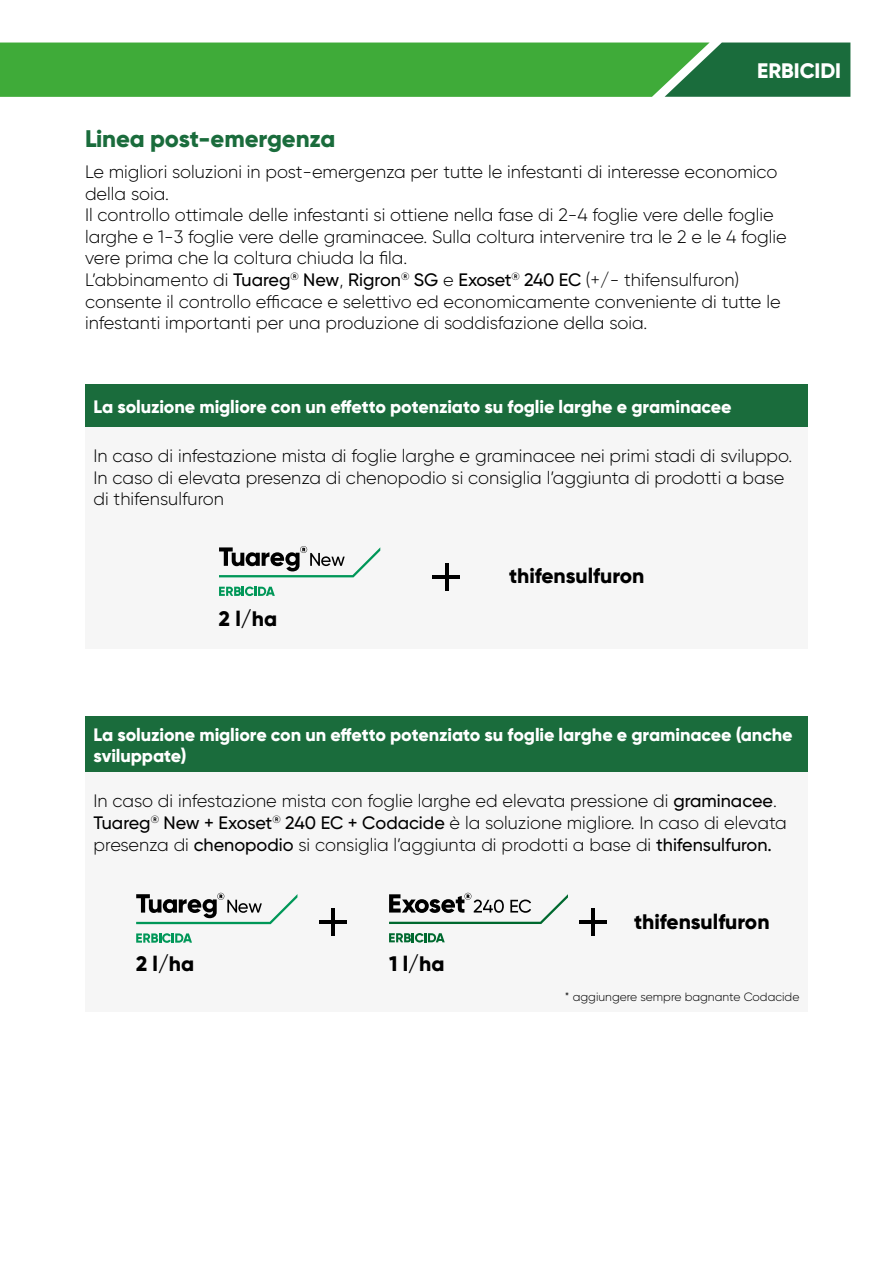
<style>
.page{position:relative;width:893px;height:1263px;background:#fff}
.page>*{position:absolute;margin:0;border:0;box-sizing:border-box;transform-origin:0 0}
.t1{font:800 24px "Gilroy";letter-spacing:-.01em;color:#1a6c3c}
.t2{font:800 21px "Gilroy";color:#000}
.t3{font:800 21px "Gilroy";color:#fff}
.t4{font:300 18px/21.6px "Gilroy";color:#000}
.t5{font:800 18px/21.6px "Gilroy";letter-spacing:-.005em;color:#fff}
.t6{font:300 12px "Gilroy";color:#000}
.s1{font-weight:500}
</style>
<div class="page">
<svg style="left:0;top:43px;width:850px;height:54px;background:#3ba03c"></svg>
<div style="left:85px;top:755px;width:723px;height:257px;background:#f6f6f6"></div>
<div style="left:85px;top:716px;width:723px;height:56px;background:#1a6c3c"></div>
<div style="left:85px;top:427px;width:723px;height:221px;background:#f6f6f6"></div>
<div style="left:85px;top:384px;width:723px;height:43px;background:#1a6c3c"></div>
<hr style="left:445px;top:563px;width:3px;height:28px;background:#000">
<hr style="left:433px;top:575px;width:27px;height:4px;background:#000">
<svg style="left:219px;top:586px;width:56px;height:10px"></svg>
<svg style="left:219px;top:546px;width:161px;height:31px"></svg>
<hr style="left:331px;top:909px;width:4px;height:27px;background:#000">
<hr style="left:319px;top:921px;width:28px;height:3px;background:#000">
<hr style="left:592px;top:909px;width:3px;height:27px;background:#000">
<hr style="left:579px;top:921px;width:28px;height:3px;background:#000">
<svg style="left:389px;top:933px;width:56px;height:9px"></svg>
<svg style="left:389px;top:893px;width:179px;height:31px"></svg>
<svg style="left:136px;top:933px;width:56px;height:10px"></svg>
<svg style="left:136px;top:893px;width:161px;height:31px"></svg>
<h1 class="t1" style="left:85px;top:123px;width:252px">Linea post-emergenza</h1>
<p class="t3" style="left:757px;top:57px;width:86px">ERBICIDI</p>
<p class="t4" style="left:85px;top:161px;width:703px">Le migliori soluzioni in post-emergenza per tutte le infestanti di interesse economico della soia.<br>Il controllo ottimale delle infestanti si ottiene nella fase di 2-4 foglie vere delle foglie larghe e 1-3 foglie vere delle graminacee. Sulla coltura intervenire tra le 2 e le 4 foglie vere prima che la coltura chiuda la fila.<br>L’abbinamento di <span class="s1">Tuareg</span><sup>®</sup> <span class="s1">New</span>, <span class="s1">Rigron</span><sup>®</sup> <span class="s1">SG</span> e <span class="s1">Exoset</span><sup>®</sup> <span class="s1">240 EC</span> (+/- thifensulfuron) consente il controllo efficace e selettivo ed economicamente conveniente di tutte le infestanti importanti per una produzione di soddisfazione della soia.</p>
<p class="t5" style="left:94px;top:396px;width:639px">La soluzione migliore con un effetto potenziato su foglie larghe e graminacee</p>
<p class="t4" style="left:94px;top:445px;width:700px">In caso di infestazione mista di foglie larghe e graminacee nei primi stadi di sviluppo.<br>In caso di elevata presenza di chenopodio si consiglia l’aggiunta di prodotti a base di thifensulfuron</p>
<p class="t2" style="left:219px;top:605px;width:60px">2 l/ha</p>
<p class="t2" style="left:509px;top:563px;width:137px">thifensulfuron</p>
<p class="t5" style="left:94px;top:723px;width:701px">La soluzione migliore con un effetto potenziato su foglie larghe e graminacee (anche sviluppate)</p>
<p class="t4" style="left:94px;top:790px;width:695px">In caso di infestazione mista con foglie larghe ed elevata pressione di <span class="s1">graminacee</span>.<br><span class="s1">Tuareg</span><sup>®</sup> <span class="s1">New + Exoset</span><sup>®</sup> <span class="s1">240 EC + Codacide</span> è la soluzione migliore. In caso di elevata presenza di <span class="s1">chenopodio</span> si consiglia l’aggiunta di prodotti a base di <span class="s1">thifensulfuron.</span></p>
<p class="t2" style="left:136px;top:951px;width:60px">2 l/ha</p>
<p class="t2" style="left:389px;top:951px;width:57px">1 l/ha</p>
<p class="t2" style="left:634px;top:908px;width:137px">thifensulfuron</p>
<p class="t6" style="left:565px;top:989px;width:236px">* aggiungere sempre bagnante Codacide</p>
</div>
